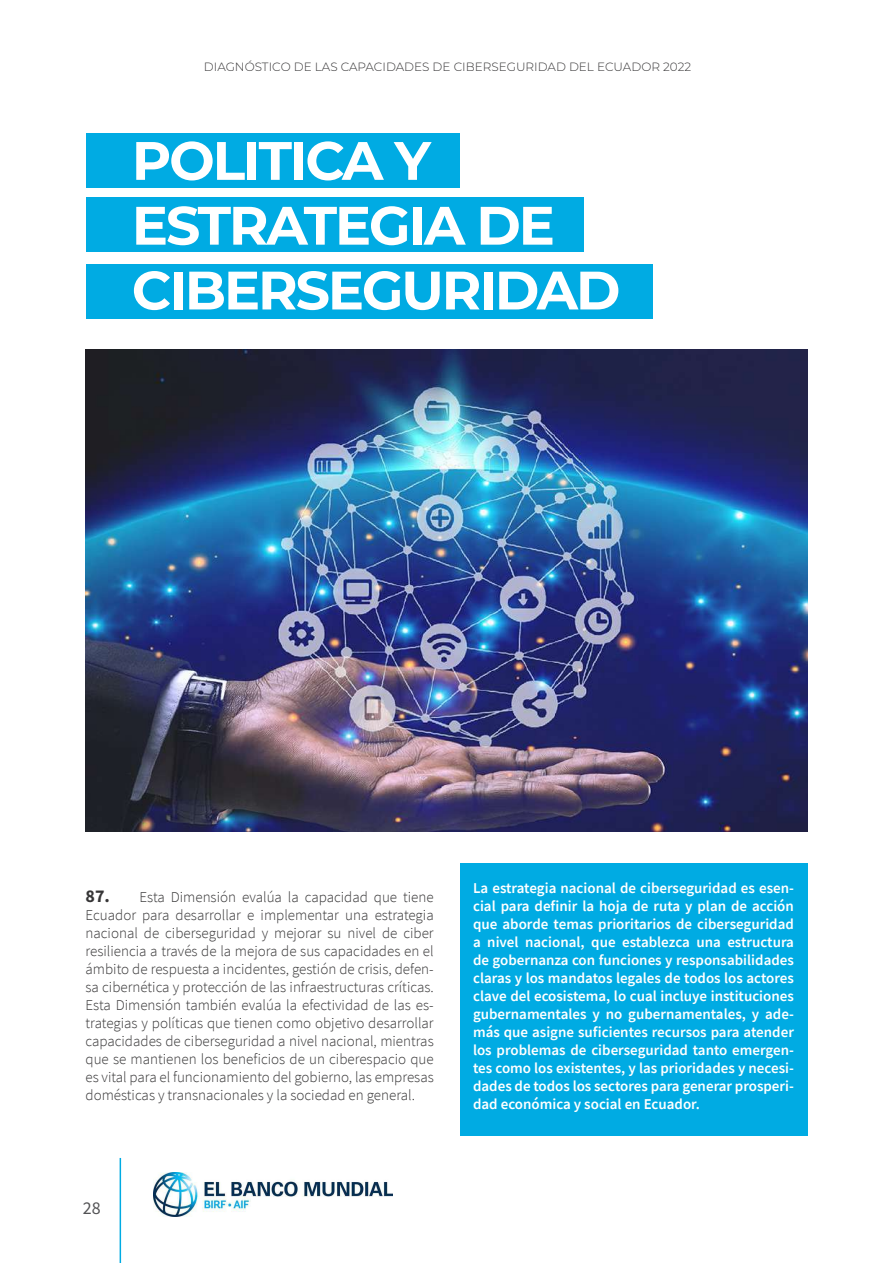
<style>
.page{position:relative;width:893px;height:1263px;background:#fff}
.page>*{position:absolute;margin:0;border:0;box-sizing:border-box;transform-origin:0 0}
.t1{font:700 54px/64.8px "Montserrat";letter-spacing:-.04em;color:#fff}
.t2{font:18px "Source Sans Pro";color:#535355}
.t3{font:300 15px/18px "Source Sans Pro";color:#363536;text-align:justify}
.t4{font:600 15px/18px "Source Sans Pro";color:#fff;text-align:justify}
.t5{font:300 12px "Montserrat";color:#363536}
.s1{font-weight:700;font-size:18px}
</style>
<div class="page">
<hr style="left:120px;top:1158px;width:1px;height:105px;background:#00abe3">
<img style="left:153px;top:1172px;width:239px;height:44px">
<div style="left:86px;top:133px;width:373px;height:55px;background:#00abe3"></div>
<div style="left:86px;top:197px;width:498px;height:55px;background:#00abe3"></div>
<div style="left:86px;top:264px;width:567px;height:55px;background:#00abe3"></div>
<div style="left:460px;top:863px;width:347px;height:272px;background:#00abe3"></div>
<img style="left:85px;top:350px;width:722px;height:481px">
<p class="t5" style="left:204px;top:59px;width:489px">DIAGNÓSTICO DE LAS CAPACIDADES DE CIBERSEGURIDAD DEL ECUADOR 2022</p>
<h1 class="t1" style="left:132px;top:126px;width:490px">POLITICA Y<br>ESTRATEGIA DE<br>CIBERSEGURIDAD</h1>
<p class="t3" style="left:86px;top:888px;width:350px"><span class="s1">87.</span> Esta Dimensión evalúa la capacidad que tiene Ecuador para desarrollar e implementar una estrategia nacional de ciberseguridad y mejorar su nivel de ciber resiliencia a través de la mejora de sus capacidades en el ámbito de respuesta a incidentes, gestión de crisis, defen&shy;sa cibernética y protección de las infraestructuras críticas.<br>Esta Dimensión también evalúa la efectividad de las es&shy;trategias y políticas que tienen como objetivo desarrollar capacidades de ciberseguridad a nivel nacional, mientras que se mantienen los beneficios de un ciberespacio que es vital para el funcionamiento del gobierno, las empresas domésticas y transnacionales y la sociedad en general.</p>
<p class="t4" style="left:473px;top:878px;width:322px">La estrategia nacional de ciberseguridad es esen&shy;cial para definir la hoja de ruta y plan de acción que aborde temas prioritarios de ciberseguridad a nivel nacional, que establezca una estructura de gobernanza con funciones y responsabilidades claras y los mandatos legales de todos los actores clave del ecosistema, lo cual incluye instituciones gubernamentales y no gubernamentales, y ade&shy;más que asigne suficientes recursos para atender los problemas de ciberseguridad tanto emergen&shy;tes como los existentes, y las prioridades y necesi&shy;dades de todos los sectores para generar prosperi&shy;dad económica y social en Ecuador.</p>
<p class="t2" style="left:83px;top:1197px;width:19px">28</p>
</div>
